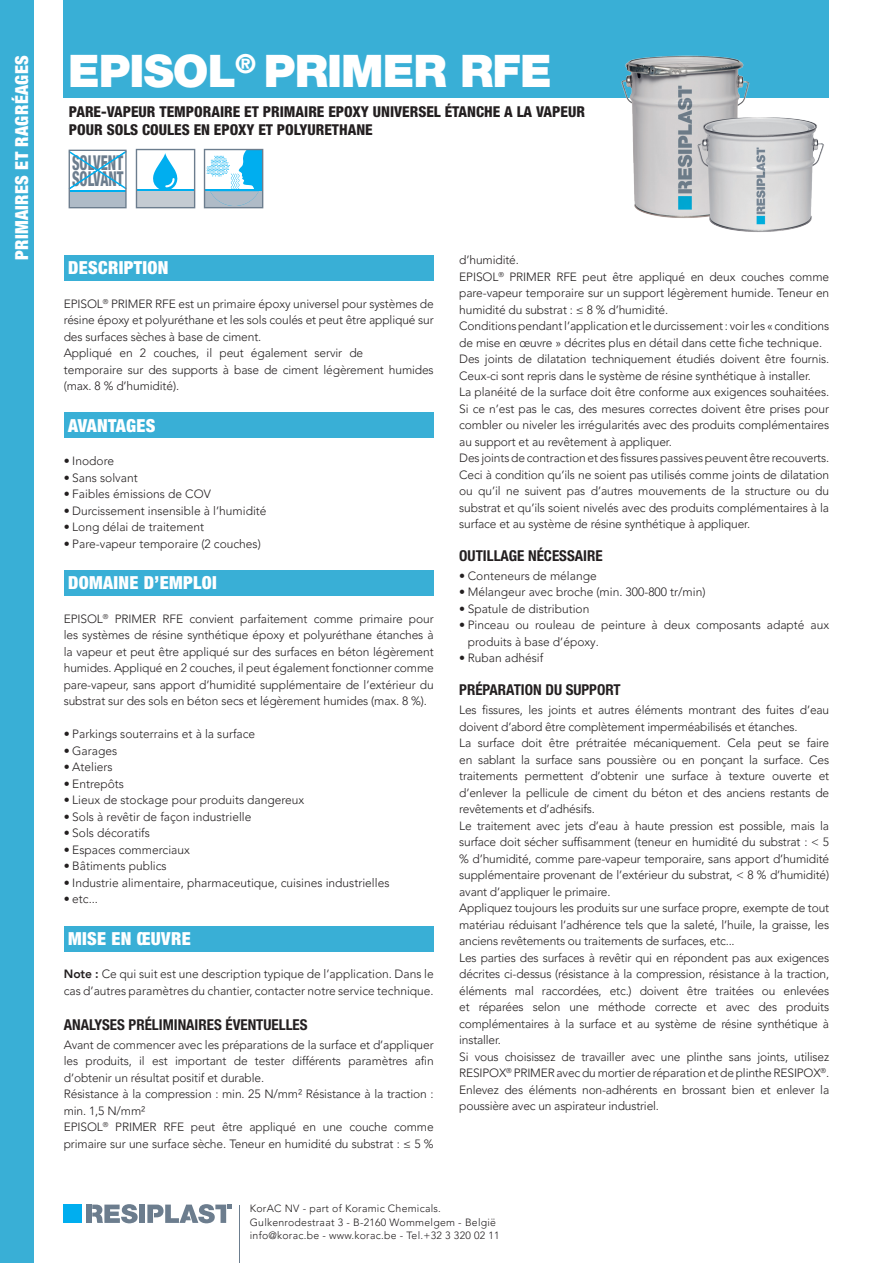
<style>
.page{position:relative;width:893px;height:1263px;background:#fff}
.page>*{position:absolute;margin:0;border:0;box-sizing:border-box;transform-origin:0 0}
.t1{font:900 45px "Helvetica Neue LT Std";letter-spacing:-.02em;color:#fff}
.t2{font:800 condensed 20.55px/16.5px "Helvetica Neue LT Std";color:#6c7d8e;scale:.69 1}
.t3{font:900 condensed 18px "Helvetica Neue LT Std";letter-spacing:.02em;color:#fff}
.t4{font:800 condensed 15px/18px "Helvetica Neue LT Std";color:#231f20}
.TItle_niv_2{font:700 condensed 15px "Helvetica Neue LT Std";color:#231f20}
.BODY_TEXT{font:300 12px/16.5px "Avenir LT Pro";letter-spacing:-.01em;color:#231f20;text-align:justify}
.t5{font:300 10.5px/13.5px "Avenir LT Pro";letter-spacing:.025em;color:#231f20}
.s1{color:#fff}
.s2{font-weight:800}
</style>
<div class="page">
<div style="left:0;top:0;width:34px;height:1263px;background:#39afd6"></div>
<hr style="left:240px;top:1205px;width:1px;height:58px;background:#6c7d8e">
<div style="left:139px;top:1204px;width:6px;height:19px;background:#6c7d8e"></div>
<div style="left:86px;top:1204px;width:5px;height:19px;background:#6c7d8e"></div>
<svg style="left:92px;top:1204px;width:46px;height:19px"></svg>
<svg style="left:147px;top:1204px;width:84px;height:19px"></svg>
<div style="left:64px;top:1204px;width:18px;height:19px;background:#00aeef"></div>
<div style="left:64px;top:255px;width:370px;height:26px;background:#39afd6"></div>
<div style="left:64px;top:413px;width:370px;height:25px;background:#39afd6"></div>
<div style="left:64px;top:570px;width:370px;height:26px;background:#39afd6"></div>
<div style="left:64px;top:926px;width:370px;height:25px;background:#39afd6"></div>
<div style="left:64px;top:0;width:765px;height:97px;background:#39afd6"></div>
<img style="left:617px;top:55px;width:212px;height:177px">
<svg style="left:69px;top:150px;width:58px;height:58px"></svg>
<svg style="left:136px;top:149px;width:59px;height:59px"></svg>
<svg style="left:204px;top:149px;width:59px;height:59px"></svg>
<h3 class="t3" style="left:11px;top:260px;width:206px;rotate:-90deg">PRIMAIRES ET RAGRÉAGES</h3>
<p class="t1" style="left:68px;top:45px;width:485px">EPISOL<sup>®</sup> PRIMER RFE</p>
<p class="t4" style="left:69px;top:102px;width:518px">PARE-VAPEUR TEMPORAIRE ET PRIMAIRE EPOXY UNIVERSEL ÉTANCHE A LA VAPEUR<br>POUR SOLS COULES EN EPOXY ET POLYURETHANE</p>
<p class="t2" style="left:72px;top:154px;width:76px">SOLVENT<br>SOLVANT</p>
<p class="t3" style="left:68px;top:257px;width:102px">DESCRIPTION</p>
<p class="BODY_TEXT" style="left:64px;top:295px;width:371px">EPISOL<sup>®</sup> PRIMER RFE est un primaire époxy universel pour systèmes de résine époxy et polyuréthane et les sols coulés et peut être appliqué sur des surfaces sèches à base de ciment.</p>
<p class="BODY_TEXT" style="left:64px;top:345px;width:371px">Appliqué en 2 couches, il peut également servir de <span class="s1">pare-vapeur </span>temporaire sur des supports à base de ciment légèrement humides (max. 8 % d’humidité).</p>
<p class="t3" style="left:68px;top:414px;width:89px">AVANTAGES</p>
<p class="BODY_TEXT" style="left:64px;top:453px;width:52px">• Inodore</p>
<p class="BODY_TEXT" style="left:64px;top:469px;width:75px">• Sans solvant</p>
<p class="BODY_TEXT" style="left:64px;top:486px;width:149px">• Faibles émissions de COV</p>
<p class="BODY_TEXT" style="left:64px;top:502px;width:204px">• Durcissement insensible à l’humidité</p>
<p class="BODY_TEXT" style="left:64px;top:519px;width:142px">• Long délai de traitement</p>
<p class="BODY_TEXT" style="left:64px;top:535px;width:199px">• Pare-vapeur temporaire (2 couches)</p>
<p class="t3" style="left:68px;top:572px;width:150px">DOMAINE D’EMPLOI</p>
<p class="BODY_TEXT" style="left:64px;top:610px;width:371px">EPISOL<sup>®</sup> PRIMER RFE convient parfaitement comme primaire pour les systèmes de résine synthétique époxy et polyuréthane étanches à la vapeur et peut être appliqué sur des surfaces en béton légèrement humides. Appliqué en 2 couches, il peut également fonctionner comme pare-vapeur, sans apport d’humidité supplémentaire de l’extérieur du substrat sur des sols en béton secs et légèrement humides (max. 8 %).</p>
<p class="BODY_TEXT" style="left:64px;top:726px;width:193px">• Parkings souterrains et à la surface</p>
<p class="BODY_TEXT" style="left:64px;top:742px;width:55px">• Garages</p>
<p class="BODY_TEXT" style="left:64px;top:759px;width:50px">• Ateliers</p>
<p class="BODY_TEXT" style="left:64px;top:775px;width:62px">• Entrepôts</p>
<p class="BODY_TEXT" style="left:64px;top:792px;width:242px">• Lieux de stockage pour produits dangereux</p>
<p class="BODY_TEXT" style="left:64px;top:808px;width:189px">• Sols à revêtir de façon industrielle</p>
<p class="BODY_TEXT" style="left:64px;top:825px;width:88px">• Sols décoratifs</p>
<p class="BODY_TEXT" style="left:64px;top:841px;width:128px">• Espaces commerciaux</p>
<p class="BODY_TEXT" style="left:64px;top:858px;width:104px">• Bâtiments publics</p>
<p class="BODY_TEXT" style="left:64px;top:874px;width:327px">• Industrie alimentaire, pharmaceutique, cuisines industrielles</p>
<p class="BODY_TEXT" style="left:64px;top:891px;width:36px">• etc...</p>
<p class="t3" style="left:68px;top:927px;width:124px">MISE EN ŒUVRE</p>
<p class="BODY_TEXT" style="left:64px;top:966px;width:371px"><span class="s2">Note :</span> Ce qui suit est une description typique de l’application. Dans le cas d’autres paramètres du chantier, contacter notre service technique.</p>
<p class="TItle_niv_2" style="left:64px;top:1015px;width:245px">ANALYSES PRÉLIMINAIRES ÉVENTUELLES</p>
<p class="BODY_TEXT" style="left:64px;top:1036px;width:371px">Avant de commencer avec les préparations de la surface et d’appliquer les produits, il est important de tester différents paramètres afin d’obtenir un résultat positif et durable.</p>
<p class="BODY_TEXT" style="left:64px;top:1086px;width:371px">Résistance à la compression : min. 25 N/mm² Résistance à la traction : min. 1,5 N/mm²</p>
<p class="BODY_TEXT" style="left:64px;top:1119px;width:371px">EPISOL<sup>®</sup> PRIMER RFE peut être appliqué en une couche comme primaire sur une surface sèche. Teneur en humidité du substrat : ≤ 5 %</p>
<p class="BODY_TEXT" style="left:459px;top:252px;width:61px">d’humidité.</p>
<p class="BODY_TEXT" style="left:459px;top:268px;width:371px">EPISOL<sup>®</sup> PRIMER RFE peut être appliqué en deux couches comme pare-vapeur temporaire sur un support légèrement humide. Teneur en humidité du substrat : ≤ 8 % d’humidité.</p>
<p class="BODY_TEXT" style="left:459px;top:318px;width:371px">Conditions pendant l’application et le durcissement : voir les « conditions de mise en œuvre » décrites plus en détail dans cette fiche technique.</p>
<p class="BODY_TEXT" style="left:459px;top:351px;width:371px">Des joints de dilatation techniquement étudiés doivent être fournis.<br>Ceux-ci sont repris dans le système de résine synthétique à installer.</p>
<p class="BODY_TEXT" style="left:459px;top:384px;width:371px">La planéité de la surface doit être conforme aux exigences souhaitées.<br>Si ce n’est pas le cas, des mesures correctes doivent être prises pour combler ou niveler les irrégularités avec des produits complémentaires au support et au revêtement à appliquer.</p>
<p class="BODY_TEXT" style="left:459px;top:450px;width:371px">Des joints de contraction et des fissures passives peuvent être recouverts.<br>Ceci à condition qu’ils ne soient pas utilisés comme joints de dilatation ou qu’il ne suivent pas d’autres mouvements de la structure ou du substrat et qu’ils soient nivelés avec des produits complémentaires à la surface et au système de résine synthétique à appliquer.</p>
<p class="TItle_niv_2" style="left:459px;top:547px;width:145px">OUTILLAGE NÉCESSAIRE</p>
<p class="BODY_TEXT" style="left:459px;top:567px;width:139px">• Conteneurs de mélange</p>
<p class="BODY_TEXT" style="left:459px;top:584px;width:248px">• Mélangeur avec broche (min. 300-800 tr/min)</p>
<p class="BODY_TEXT" style="left:459px;top:600px;width:132px">• Spatule de distribution</p>
<p class="BODY_TEXT" style="left:468px;top:617px;width:363px;text-indent:-9px">• Pinceau ou rouleau de peinture à deux composants adapté aux produits à base d’époxy.</p>
<p class="BODY_TEXT" style="left:459px;top:650px;width:86px">• Ruban adhésif</p>
<p class="TItle_niv_2" style="left:459px;top:681px;width:163px">PRÉPARATION DU SUPPORT</p>
<p class="BODY_TEXT" style="left:459px;top:702px;width:371px">Les fissures, les joints et autres éléments montrant des fuites d’eau doivent d’abord être complètement imperméabilisés et étanches.</p>
<p class="BODY_TEXT" style="left:459px;top:735px;width:371px">La surface doit être prétraitée mécaniquement. Cela peut se faire en sablant la surface sans poussière ou en ponçant la surface. Ces traitements permettent d’obtenir une surface à texture ouverte et d’enlever la pellicule de ciment du béton et des anciens restants de revêtements et d’adhésifs.</p>
<p class="BODY_TEXT" style="left:459px;top:817px;width:371px">Le traitement avec jets d’eau à haute pression est possible, mais la surface doit sécher suffisamment (teneur en humidité du substrat : &lt; 5 % d’humidité, comme pare-vapeur temporaire, sans apport d’humidité supplémentaire provenant de l’extérieur du substrat, &lt; 8 % d’humidité) avant d’appliquer le primaire.</p>
<p class="BODY_TEXT" style="left:459px;top:900px;width:371px">Appliquez toujours les produits sur une surface propre, exempte de tout matériau réduisant l’adhérence tels que la saleté, l’huile, la graisse, les anciens revêtements ou traitements de surfaces, etc...</p>
<p class="BODY_TEXT" style="left:459px;top:949px;width:371px">Les parties des surfaces à revêtir qui en répondent pas aux exigences décrites ci-dessus (résistance à la compression, résistance à la traction, éléments mal raccordées, etc.) doivent être traitées ou enlevées et réparées selon une méthode correcte et avec des produits complémentaires à la surface et au système de résine synthétique à installer.</p>
<p class="BODY_TEXT" style="left:459px;top:1048px;width:371px">Si vous choisissez de travailler avec une plinthe sans joints, utilisez<br>RESIPOX<sup>®</sup> PRIMER avec du mortier de réparation et de plinthe RESIPOX<sup>®</sup>.</p>
<p class="BODY_TEXT" style="left:459px;top:1081px;width:371px">Enlevez des éléments non-adhérents en brossant bien et enlever la poussière avec un aspirateur industriel.</p>
<p class="t5" style="left:250px;top:1202px;width:251px">KorAC NV - part of Koramic Chemicals.<br>Gulkenrodestraat 3 - B-2160 Wommelgem - België info@korac.be - www.korac.be - Tel.+32 3 320 02 11</p>
</div>
